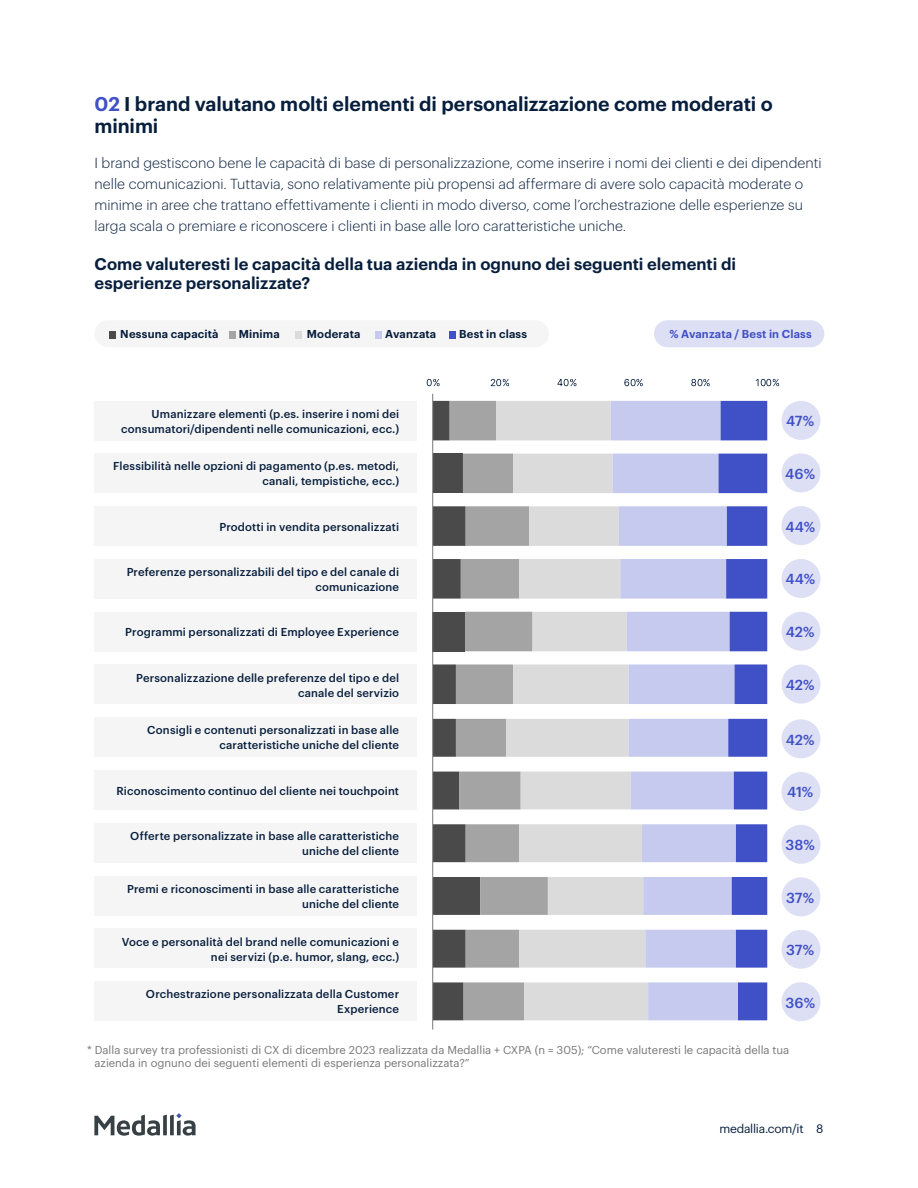
<style>
.page{position:relative;width:918px;height:1188px;background:#fff}
.page>*{position:absolute;margin:0;border:0;box-sizing:border-box;transform-origin:0 0}
.t1{font:600 19.5px/22.5px "Graphik";color:#071e3c}
.t2{font:600 16.5px/19.8px "Graphik";color:#071e3c}
.t3{font:300 14.25px/21px "Graphik";letter-spacing:.005em;color:#071e3c}
.t4{font:500 14.25px "Graphik";color:#4050c6}
.t5{font:12px "Graphik";letter-spacing:-.02em;color:#071e3c}
.t6{font:500 11.25px/15px "Graphik";letter-spacing:.015em;color:#071e3c;text-align:right}
.t7{font:11.25px/13.5px "Graphik";color:#777}
.t8{font:600 11.25px "Graphik";letter-spacing:.02em;color:#071e3c}
.t9{font:600 11.25px "Graphik";letter-spacing:.015em;color:#4050c6}
.s1{color:#4050c6}
</style>
<div class="page">
<div style="left:94px;top:320px;width:455px;height:27px;background:#f5f5f5;border-radius:14px"></div>
<div style="left:654px;top:320px;width:170px;height:27px;background:#dddff5;border-radius:14px"></div>
<div style="left:94px;top:401px;width:323px;height:40px;background:#f5f5f5"></div>
<div style="left:782px;top:401px;width:38px;height:39px;background:#dddff5;border-radius:50%"></div>
<div style="left:94px;top:453px;width:323px;height:40px;background:#f5f5f5"></div>
<div style="left:782px;top:453px;width:38px;height:39px;background:#dddff5;border-radius:50%"></div>
<div style="left:94px;top:506px;width:323px;height:40px;background:#f5f5f5"></div>
<div style="left:782px;top:506px;width:38px;height:39px;background:#dddff5;border-radius:50%"></div>
<div style="left:94px;top:559px;width:323px;height:40px;background:#f5f5f5"></div>
<div style="left:782px;top:559px;width:38px;height:39px;background:#dddff5;border-radius:50%"></div>
<div style="left:94px;top:612px;width:323px;height:39px;background:#f5f5f5"></div>
<div style="left:782px;top:612px;width:38px;height:39px;background:#dddff5;border-radius:50%"></div>
<div style="left:94px;top:665px;width:323px;height:39px;background:#f5f5f5"></div>
<div style="left:782px;top:665px;width:38px;height:39px;background:#dddff5;border-radius:50%"></div>
<div style="left:94px;top:717px;width:323px;height:40px;background:#f5f5f5"></div>
<div style="left:782px;top:719px;width:38px;height:39px;background:#dddff5;border-radius:50%"></div>
<div style="left:94px;top:770px;width:323px;height:40px;background:#f5f5f5"></div>
<div style="left:782px;top:772px;width:38px;height:39px;background:#dddff5;border-radius:50%"></div>
<div style="left:94px;top:823px;width:323px;height:40px;background:#f5f5f5"></div>
<div style="left:782px;top:825px;width:38px;height:39px;background:#dddff5;border-radius:50%"></div>
<div style="left:94px;top:876px;width:323px;height:39px;background:#f5f5f5"></div>
<div style="left:782px;top:877px;width:38px;height:39px;background:#dddff5;border-radius:50%"></div>
<div style="left:94px;top:929px;width:323px;height:39px;background:#f5f5f5"></div>
<div style="left:782px;top:930px;width:38px;height:39px;background:#dddff5;border-radius:50%"></div>
<div style="left:94px;top:981px;width:323px;height:39px;background:#f5f5f5"></div>
<div style="left:782px;top:982px;width:38px;height:39px;background:#dddff5;border-radius:50%"></div>
<div style="left:110px;top:331px;width:6px;height:7px;background:#4a4a4a"></div>
<div style="left:229px;top:331px;width:7px;height:7px;background:#a4a4a4"></div>
<div style="left:296px;top:331px;width:6px;height:7px;background:#dbdbdb"></div>
<div style="left:375px;top:331px;width:7px;height:7px;background:#c6caee"></div>
<div style="left:450px;top:331px;width:6px;height:7px;background:#4050c6"></div>
<svg style="left:433px;top:401px;width:17px;height:619px"></svg>
<svg style="left:450px;top:401px;width:46px;height:619px;fill:#a4a4a4"></svg>
<svg style="left:496px;top:401px;width:115px;height:619px;fill:#dbdbdb"></svg>
<svg style="left:611px;top:401px;width:108px;height:619px;fill:#c6caee"></svg>
<svg style="left:719px;top:401px;width:48px;height:619px"></svg>
<svg style="left:427px;top:379px;width:13px;height:7px"></svg>
<svg style="left:491px;top:379px;width:18px;height:7px"></svg>
<svg style="left:557px;top:379px;width:19px;height:7px"></svg>
<svg style="left:624px;top:379px;width:19px;height:7px"></svg>
<svg style="left:691px;top:379px;width:19px;height:7px"></svg>
<svg style="left:756px;top:379px;width:23px;height:7px"></svg>
<hr style="left:432px;top:394px;width:1px;height:635px;background:#777">
<svg style="left:94px;top:1113px;width:102px;height:23px"></svg>
<h1 class="t1" style="left:94px;top:91px;width:680px"><span class="s1">02</span> I brand valutano molti elementi di personalizzazione come moderati o minimi</h1>
<p class="t3" style="left:94px;top:151px;width:729px">I brand gestiscono bene le capacità di base di personalizzazione, come inserire i nomi dei clienti e dei dipendenti nelle comunicazioni. Tuttavia, sono relativamente più propensi ad affermare di avere solo capacità moderate o minime in aree che trattano effettivamente i clienti in modo diverso, come l’orchestrazione delle esperienze su larga scala o premiare e riconoscere i clienti in base alle loro caratteristiche uniche.</p>
<h2 class="t2" style="left:94px;top:252px;width:643px">Come valuteresti le capacità della tua azienda in ognuno dei seguenti elementi di esperienze personalizzate?</h2>
<p class="t8" style="left:120px;top:326px;width:100px">Nessuna capacità</p>
<p class="t8" style="left:239px;top:326px;width:43px">Minima</p>
<p class="t8" style="left:307px;top:326px;width:55px">Moderata</p>
<p class="t8" style="left:385px;top:326px;width:53px">Avanzata</p>
<p class="t8" style="left:459px;top:326px;width:70px">Best in class</p>
<p class="t9" style="left:670px;top:326px;width:144px">% Avanzata / Best in Class</p>
<p class="t6" style="left:121px;top:405px;width:279px">Umanizzare elementi (p.es. inserire i nomi dei consumatori/dipendenti nelle comunicazioni, ecc.)</p>
<p class="t4" style="left:786px;top:410px;width:30px">47%</p>
<p class="t6" style="left:113px;top:458px;width:287px">Flessibilità nelle opzioni di pagamento (p.es. metodi, canali, tempistiche, ecc.)</p>
<p class="t4" style="left:785px;top:463px;width:32px">46%</p>
<p class="t6" style="left:219px;top:518px;width:181px">Prodotti in vendita personalizzati</p>
<p class="t4" style="left:785px;top:516px;width:31px">44%</p>
<p class="t6" style="left:127px;top:563px;width:274px">Preferenze personalizzabili del tipo e del canale di comunicazione</p>
<p class="t4" style="left:785px;top:568px;width:31px">44%</p>
<p class="t6" style="left:125px;top:624px;width:275px">Programmi personalizzati di Employee Experience</p>
<p class="t4" style="left:786px;top:621px;width:30px">42%</p>
<p class="t6" style="left:136px;top:669px;width:264px">Personalizzazione delle preferenze del tipo e del canale del servizio</p>
<p class="t4" style="left:786px;top:674px;width:30px">42%</p>
<p class="t6" style="left:147px;top:722px;width:253px">Consigli e contenuti personalizzati in base alle caratteristiche uniche del cliente</p>
<p class="t4" style="left:786px;top:729px;width:30px">42%</p>
<p class="t6" style="left:116px;top:782px;width:284px">Riconoscimento continuo del cliente nei touchpoint</p>
<p class="t4" style="left:787px;top:781px;width:28px">41%</p>
<p class="t6" style="left:130px;top:827px;width:270px">Offerte personalizzate in base alle caratteristiche uniche del cliente</p>
<p class="t4" style="left:786px;top:834px;width:31px">38%</p>
<p class="t6" style="left:127px;top:880px;width:273px">Premi e riconoscimenti in base alle caratteristiche uniche del cliente</p>
<p class="t4" style="left:786px;top:887px;width:30px">37%</p>
<p class="t6" style="left:122px;top:933px;width:279px">Voce e personalità del brand nelle comunicazioni e nei servizi (p.e. humor, slang, ecc.)</p>
<p class="t4" style="left:786px;top:939px;width:30px">37%</p>
<p class="t6" style="left:146px;top:985px;width:255px">Orchestrazione personalizzata della Customer<br>Experience</p>
<p class="t4" style="left:785px;top:992px;width:31px">36%</p>
<p class="t7" style="left:95px;top:1042px;width:696px;text-indent:-8px">* Dalla survey tra professionisti di CX di dicembre 2023 realizzata da Medallia + CXPA (n = 305); “Come valuteresti le capacità della tua azienda in ognuno dei seguenti elementi di esperienza personalizzata?”</p>
<p class="t5" style="left:719px;top:1120px;width:105px">medallia.com/it 8</p>
</div>
